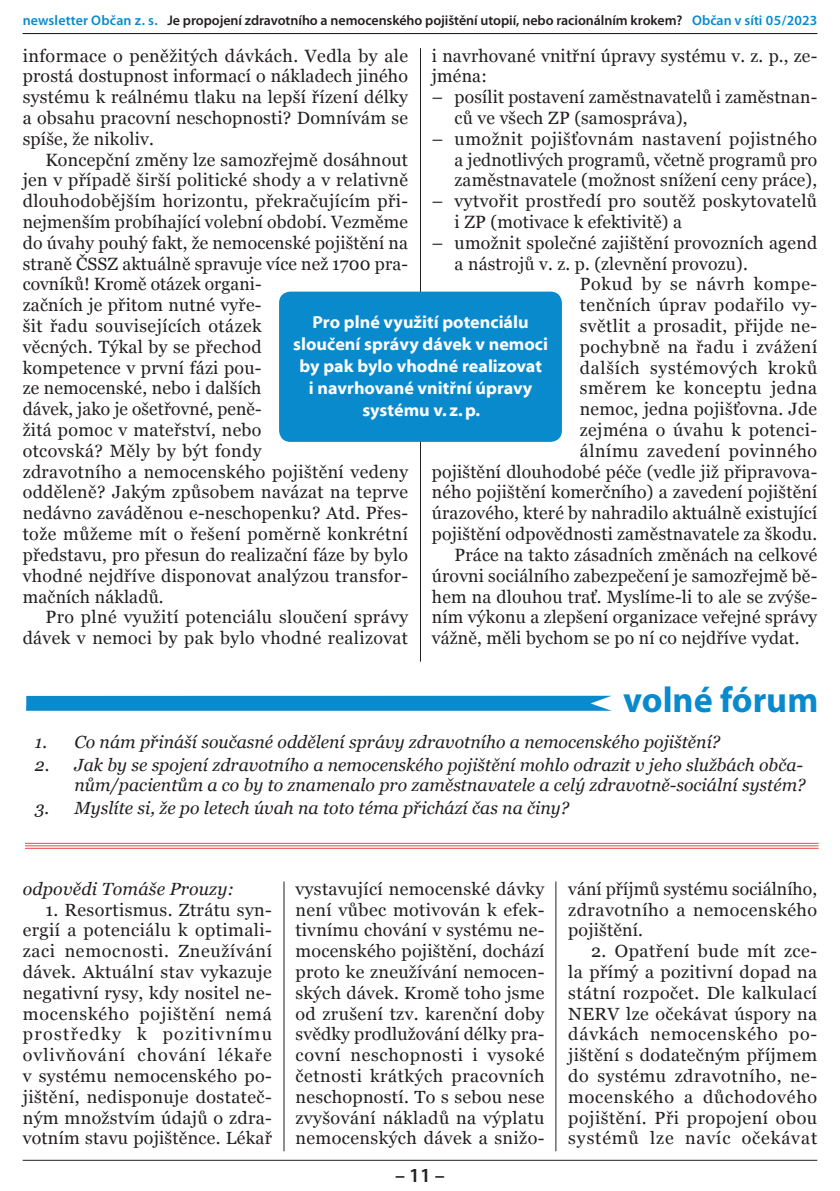
<style>
.page{position:relative;width:840px;height:1191px;background:#fff}
.page>*{position:absolute;margin:0;border:0;box-sizing:border-box;transform-origin:0 0}
.t1{font:700 36px "Myriad Pro";color:#098acd}
.t2{font:600 20px "Myriad Pro";color:#231f20}
.t3{font:17.8px/20.8px "Georgia";letter-spacing:.01em;color:#231f20}
.t4{font:17.8px "Georgia";letter-spacing:.03em;color:#231f20}
.t5{font:17.8px "Georgia";letter-spacing:.035em;color:#231f20}
.t6{font:17.8px "Georgia";letter-spacing:.045em;color:#231f20}
.t7{font:17.8px "Georgia";letter-spacing:.04em;color:#231f20}
.t8{font:17.6px/20.8px "Georgia";letter-spacing:.02em;color:#231f20;text-align:justify}
.t9{font:italic 17.6px/20.8px "Georgia";color:#231f20;text-align:right}
.t10{font:17.6px/22px "Myriad Bd Web";color:#fff;text-align:center}
.t11{font:600 14px "Myriad Pro";letter-spacing:-.005em;color:#231f20}
.s1{color:#098acd}
</style>
<div class="page">
<hr style="left:23px;top:1159px;width:793px;height:1px;background:#231f20">
<hr style="left:23px;top:33px;width:793px;height:1px;background:#231f20">
<hr style="left:420px;top:48px;width:1px;height:613px;background:#231f20">
<svg style="left:26px;top:696px;width:585px;height:15px;background:#108dce"></svg>
<hr style="left:25px;top:843px;width:793px;height:1px;background:#ef474d">
<hr style="left:25px;top:845px;width:793px;height:1px;background:#ef474d">
<hr style="left:25px;top:848px;width:793px;height:1px;background:#ef474d">
<hr style="left:283px;top:881px;width:1px;height:270px;background:#231f20">
<hr style="left:555px;top:881px;width:1px;height:270px;background:#231f20">
<div style="left:279px;top:291px;width:282px;height:151px;background:#098acd;border-radius:11px"></div>
<p class="t11" style="left:23px;top:12px;width:795px"><span class="s1">newsletter Občan z. s.</span> Je propojení zdravotního a nemocenského pojištění utopií, nebo racionálním krokem? <span class="s1">Občan v síti 05/2023</span></p>
<p class="t3" style="left:23px;top:45px;width:386px;text-align:justify">informace o peněžitých dávkách. Vedla by ale prostá dostupnost informací o nákladech jiného systému k reálnému tlaku na lepší řízení délky a obsahu pracovní neschopnosti? Domnívám se spíše, že nikoliv.</p>
<p class="t3" style="left:23px;top:149px;width:386px;text-indent:23px">Koncepční změny lze samozřejmě dosáhnout jen v případě širší politické shody a v relativně dlouhodobějším horizontu, překračujícím při&shy;nejmenším probíhající volební období. Vezměme do úvahy pouhý fakt, že nemocenské pojištění na straně ČSSZ aktuálně spravuje více než 1700 pra&shy;covníků! Kromě otázek organi-<br>začních je přitom nutné vyře-<br>šit řadu souvisejících otázek<br>věcných. Týkal by se přechod<br>kompetence v první fázi pou-<br>ze nemocenské, nebo i dalších<br>dávek, jako je ošetřovné, peně-<br>žitá pomoc v mateřství, nebo<br>otcovská? Měly by být fondy<br>zdravotního a nemocenského pojištění vedeny odděleně? Jakým způsobem navázat na teprve nedávno zaváděnou e-neschopenku? Atd. Přes&shy;tože můžeme mít o řešení poměrně konkrétní představu, pro přesun do realizační fáze by bylo vhodné nejdříve disponovat analýzou transfor&shy;mačních nákladů.</p>
<p class="t3" style="left:23px;top:607px;width:386px;text-align:right">Pro plné využití potenciálu sloučení správy dávek v nemoci by pak bylo vhodné realizovat</p>
<p class="t3" style="left:431px;top:45px;width:386px">i navrhované vnitřní úpravy systému v. z. p., ze&shy;jména:</p>
<p class="t3" style="left:454px;top:87px;width:364px;text-indent:-23px">– posílit postavení zaměstnavatelů i zaměstnan&shy;ců ve všech ZP (samospráva),</p>
<p class="t3" style="left:454px;top:128px;width:364px;text-align:justify;text-indent:-23px">– umožnit pojišťovnám nastavení pojistného a jednotlivých programů, včetně programů pro zaměstnavatele (možnost snížení ceny práce),</p>
<p class="t3" style="left:454px;top:191px;width:364px;text-indent:-23px">– vytvořit prostředí pro soutěž poskytovatelů i ZP (motivace k efektivitě) a</p>
<p class="t3" style="left:431px;top:232px;width:386px">– umožnit společné zajištění provozních agend</p>
<p class="t3" style="left:454px;top:253px;width:294px">a nástrojů v. z. p. (zlevnění provozu).</p>
<p class="t5" style="left:579px;top:274px;width:239px">Pokud by se návrh kompe-</p>
<p class="t4" style="left:579px;top:295px;width:239px">tenčních úprav podařilo vy-</p>
<p class="t3" style="left:579px;top:315px;width:239px">světlit a prosadit, přijde ne-</p>
<p class="t4" style="left:579px;top:336px;width:239px">pochybně na řadu i zvážení</p>
<p class="t6" style="left:579px;top:357px;width:239px">dalších systémových kroků</p>
<p class="t7" style="left:579px;top:378px;width:239px">směrem ke konceptu jedna</p>
<p class="t3" style="left:579px;top:399px;width:239px">nemoc, jedna pojišťovna. Jde</p>
<p class="t4" style="left:579px;top:420px;width:239px">zejména o úvahu k potenci-</p>
<p class="t5" style="left:579px;top:440px;width:239px">álnímu zavedení povinného</p>
<p class="t3" style="left:431px;top:461px;width:386px">pojištění dlouhodobé péče (vedle již připravova-</p>
<p class="t3" style="left:431px;top:482px;width:386px">ného pojištění komerčního) a zavedení pojištění</p>
<p class="t3" style="left:431px;top:503px;width:386px">úrazového, které by nahradilo aktuálně existující</p>
<p class="t3" style="left:431px;top:523px;width:386px">pojištění odpovědnosti zaměstnavatele za škodu.</p>
<p class="t3" style="left:454px;top:544px;width:364px">Práce na takto zásadních změnách na celkové</p>
<p class="t3" style="left:431px;top:565px;width:386px">úrovni sociálního zabezpečení je samozřejmě bě-</p>
<p class="t3" style="left:431px;top:586px;width:386px">hem na dlouhou trať. Myslíme-li to ale se zvýše-</p>
<p class="t3" style="left:431px;top:607px;width:386px">ním výkonu a zlepšení organizace veřejné správy</p>
<p class="t3" style="left:431px;top:627px;width:369px">vážně, měli bychom se po ní co nejdříve vydat.</p>
<p class="t10" style="left:293px;top:312px;width:256px">Pro plné využití potenciálu sloučení správy dávek v nemoci by pak bylo vhodné realizovat<br>i navrhované vnitřní úpravy systému v. z. p.</p>
<h1 class="t1" style="left:623px;top:676px;width:196px">volné fórum</h1>
<p class="t9" style="left:35px;top:731px;width:686px">1. Co nám přináší současné oddělení správy zdravotního a nemocenského pojištění?</p>
<p class="t9" style="left:35px;top:754px;width:771px">2. Jak by se spojení zdravotního a nemocenského pojištění mohlo odrazit v jeho službách obča&shy;nům/pacientům a co by to znamenalo pro zaměstnavatele a celý zdravotně-sociální systém?</p>
<p class="t9" style="left:35px;top:798px;width:535px">3. Myslíte si, že po letech úvah na toto téma přichází čas na činy?</p>
<p class="t9" style="left:23px;top:878px;width:213px">odpovědi Tomáše Prouzy:</p>
<p class="t8" style="left:23px;top:899px;width:251px;text-indent:23px">1. Resortismus. Ztrátu syn&shy;ergií a potenciálu k optimali&shy;zaci nemocnosti. Zneužívání dávek. Aktuální stav vykazuje negativní rysy, kdy nositel ne&shy;mocenského pojištění nemá prostředky k pozitivnímu ovlivňování chování lékaře v systému nemocenského po&shy;jištění, nedisponuje dostateč&shy;ným množstvím údajů o zdra&shy;votním stavu pojištěnce. Lékař</p>
<p class="t8" style="left:295px;top:878px;width:250px">vystavující nemocenské dávky není vůbec motivován k efek&shy;tivnímu chování v systému ne&shy;mocenského pojištění, dochází proto ke zneužívání nemocen&shy;ských dávek. Kromě toho jsme od zrušení tzv. karenční doby svědky prodlužování délky pra&shy;covní neschopnosti i vysoké četnosti krátkých pracovních neschopností. To s sebou nese zvyšování nákladů na výplatu nemocenských dávek a snižo-</p>
<p class="t8" style="left:568px;top:878px;width:250px">vání příjmů systému sociálního, zdravotního a nemocenského pojištění.</p>
<p class="t8" style="left:568px;top:940px;width:250px;text-indent:23px">2. Opatření bude mít zce&shy;la přímý a pozitivní dopad na státní rozpočet. Dle kalkulací NERV lze očekávat úspory na dávkách nemocenského po&shy;jištění s dodatečným příjmem do systému zdravotního, ne&shy;mocenského a důchodového pojištění. Při propojení obou systémů lze navíc očekávat</p>
<p class="t2" style="left:395px;top:1162px;width:51px">– 11 –</p>
</div>
